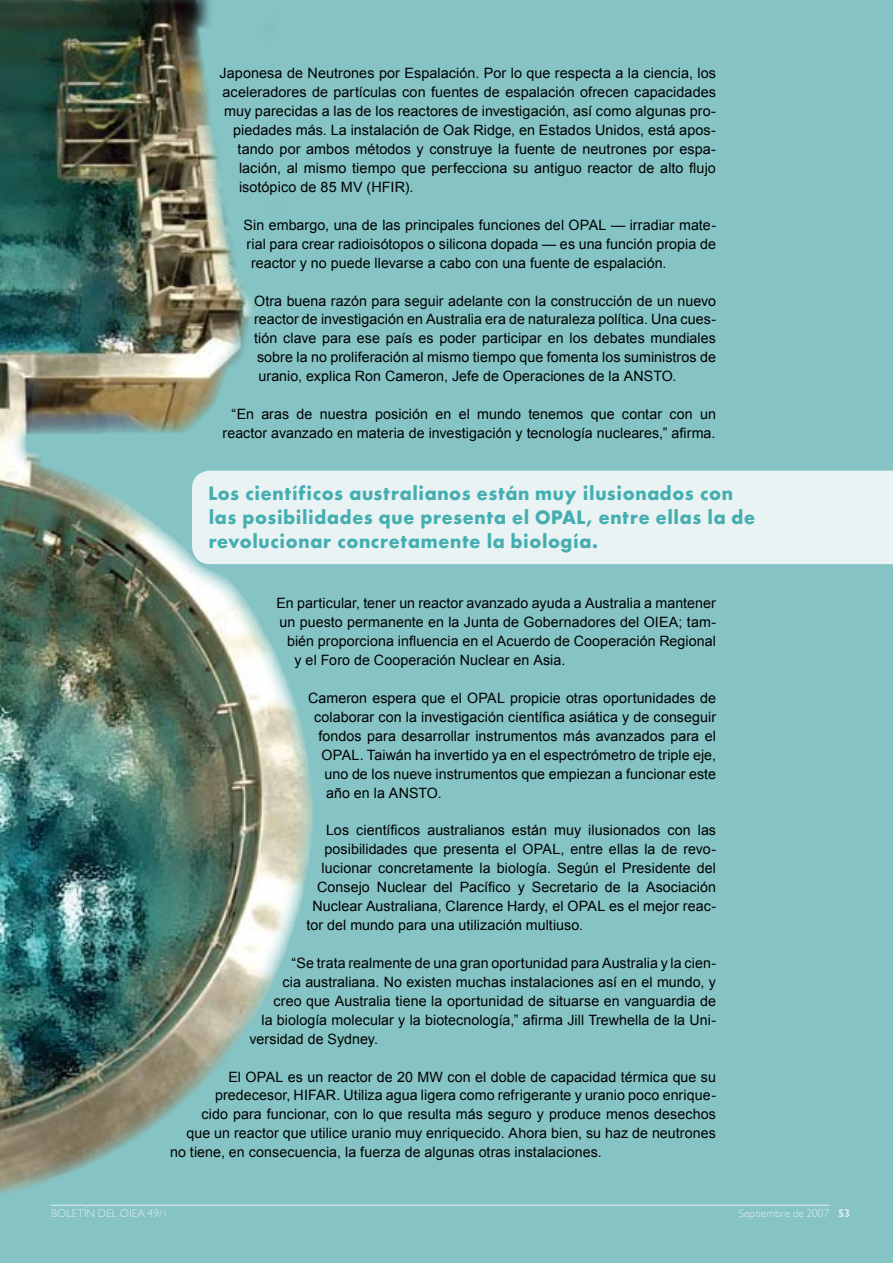
<style>
.page{position:relative;width:893px;height:1263px;background:#85c3c4}
.page>*{position:absolute;margin:0;border:0;box-sizing:border-box;transform-origin:0 0}
.t1{font:700 18px/24px "Futura ICG";letter-spacing:.01em;color:#44aeb0}
.t2{font:14.25px/18.9px "Arial";letter-spacing:.005em;color:#000;text-align:right}
.t3{font:300 11.25px "Gill Sans";letter-spacing:.005em;color:#e2efef}
.s1{font-weight:700}
</style>
<div class="page">
<hr style="left:51px;top:1205px;width:778px;height:1px;background:#e2efef">
<img style="left:0;top:0;width:333px;height:1206px">
<div style="left:192px;top:471px;width:701px;height:93px;background:#eaf3f3"></div>
<p class="t2" style="left:220px;top:64px;width:498px">Japonesa de Neutrones por Espalación. Por lo que respecta a la ciencia, los</p>
<p class="t2" style="left:223px;top:83px;width:495px">aceleradores de partículas con fuentes de espalación ofrecen capacidades</p>
<p class="t2" style="left:224px;top:102px;width:493px">muy parecidas a las de los reactores de investigación, así como algunas pro-</p>
<p class="t2" style="left:233px;top:121px;width:484px">piedades más. La instalación de Oak Ridge, en Estados Unidos, está apos-</p>
<p class="t2" style="left:238px;top:140px;width:480px">tando por ambos métodos y construye la fuente de neutrones por espa-</p>
<p class="t2" style="left:239px;top:159px;width:478px">lación, al mismo tiempo que perfecciona su antiguo reactor de alto flujo</p>
<p class="t2" style="left:239px;top:177px;width:176px">isotópico de 85 MV (HFIR).</p>
<p class="t2" style="left:244px;top:215px;width:474px">Sin embargo, una de las principales funciones del OPAL — irradiar mate-</p>
<p class="t2" style="left:247px;top:234px;width:471px">rial para crear radioisótopos o silicona dopada — es una función propia de</p>
<p class="t2" style="left:251px;top:253px;width:417px">reactor y no puede llevarse a cabo con una fuente de espalación.</p>
<p class="t2" style="left:254px;top:291px;width:463px">Otra buena razón para seguir adelante con la construcción de un nuevo</p>
<p class="t2" style="left:254px;top:310px;width:463px">reactor de investigación en Australia era de naturaleza política. Una cues-</p>
<p class="t2" style="left:254px;top:329px;width:463px">tión clave para ese país es poder participar en los debates mundiales</p>
<p class="t2" style="left:257px;top:348px;width:460px">sobre la no proliferación al mismo tiempo que fomenta los suministros de</p>
<p class="t2" style="left:259px;top:367px;width:419px">uranio, explica Ron Cameron, Jefe de Operaciones de la ANSTO.</p>
<p class="t2" style="left:223px;top:405px;width:495px">“En aras de nuestra posición en el mundo tenemos que contar con un reactor avanzado en materia de investigación y tecnología nucleares,” afirma.</p>
<p class="t1" style="left:208px;top:481px;width:548px">Los científicos australianos están muy ilusionados con las posibilidades que presenta el OPAL, entre ellas la de revolucionar concretamente la biología.</p>
<p class="t2" style="left:277px;top:594px;width:441px">En particular, tener un reactor avanzado ayuda a Australia a mantener</p>
<p class="t2" style="left:280px;top:613px;width:438px">un puesto permanente en la Junta de Gobernadores del OIEA; tam-</p>
<p class="t2" style="left:287px;top:632px;width:430px">bién proporciona influencia en el Acuerdo de Cooperación Regional</p>
<p class="t2" style="left:295px;top:651px;width:272px">y el Foro de Cooperación Nuclear en Asia.</p>
<p class="t2" style="left:308px;top:688px;width:409px">Cameron espera que el OPAL propicie otras oportunidades de</p>
<p class="t2" style="left:314px;top:707px;width:404px">colaborar con la investigación científica asiática y de conseguir</p>
<p class="t2" style="left:319px;top:726px;width:399px">fondos para desarrollar instrumentos más avanzados para el</p>
<p class="t2" style="left:322px;top:745px;width:396px">OPAL. Taiwán ha invertido ya en el espectrómetro de triple eje,</p>
<p class="t2" style="left:325px;top:764px;width:393px">uno de los nueve instrumentos que empiezan a funcionar este</p>
<p class="t2" style="left:326px;top:783px;width:117px">año en la ANSTO.</p>
<p class="t2" style="left:326px;top:821px;width:391px">Los científicos australianos están muy ilusionados con las</p>
<p class="t2" style="left:325px;top:840px;width:393px">posibilidades que presenta el OPAL, entre ellas la de revo-</p>
<p class="t2" style="left:322px;top:859px;width:396px">lucionar concretamente la biología. Según el Presidente del</p>
<p class="t2" style="left:317px;top:878px;width:400px">Consejo Nuclear del Pacífico y Secretario de la Asociación</p>
<p class="t2" style="left:313px;top:897px;width:405px">Nuclear Australiana, Clarence Hardy, el OPAL es el mejor reac-</p>
<p class="t2" style="left:307px;top:915px;width:278px">tor del mundo para una utilización multiuso.</p>
<p class="t2" style="left:292px;top:953px;width:426px">“Se trata realmente de una gran oportunidad para Australia y la cien-</p>
<p class="t2" style="left:283px;top:972px;width:435px">cia australiana. No existen muchas instalaciones así en el mundo, y</p>
<p class="t2" style="left:274px;top:991px;width:444px">creo que Australia tiene la oportunidad de situarse en vanguardia de</p>
<p class="t2" style="left:262px;top:1010px;width:456px">la biología molecular y la biotecnología,” afirma Jill Trewhella de la Uni-</p>
<p class="t2" style="left:250px;top:1029px;width:130px">versidad de Sydney.</p>
<p class="t2" style="left:229px;top:1067px;width:489px">El OPAL es un reactor de 20 MW con el doble de capacidad térmica que su</p>
<p class="t2" style="left:215px;top:1086px;width:503px">predecesor, HIFAR. Utiliza agua ligera como refrigerante y uranio poco enrique-</p>
<p class="t2" style="left:202px;top:1105px;width:516px">cido para funcionar, con lo que resulta más seguro y produce menos desechos</p>
<p class="t2" style="left:187px;top:1124px;width:531px">que un reactor que utilice uranio muy enriquecido. Ahora bien, su haz de neutrones</p>
<p class="t2" style="left:170px;top:1143px;width:433px">no tiene, en consecuencia, la fuerza de algunas otras instalaciones.</p>
<p class="t3" style="left:51px;top:1207px;width:118px">BOLETÍN DEL OIEA 49/1</p>
<p class="t3" style="left:739px;top:1207px;width:113px">Septiembre de 2007 <span class="s1">53</span></p>
</div>
